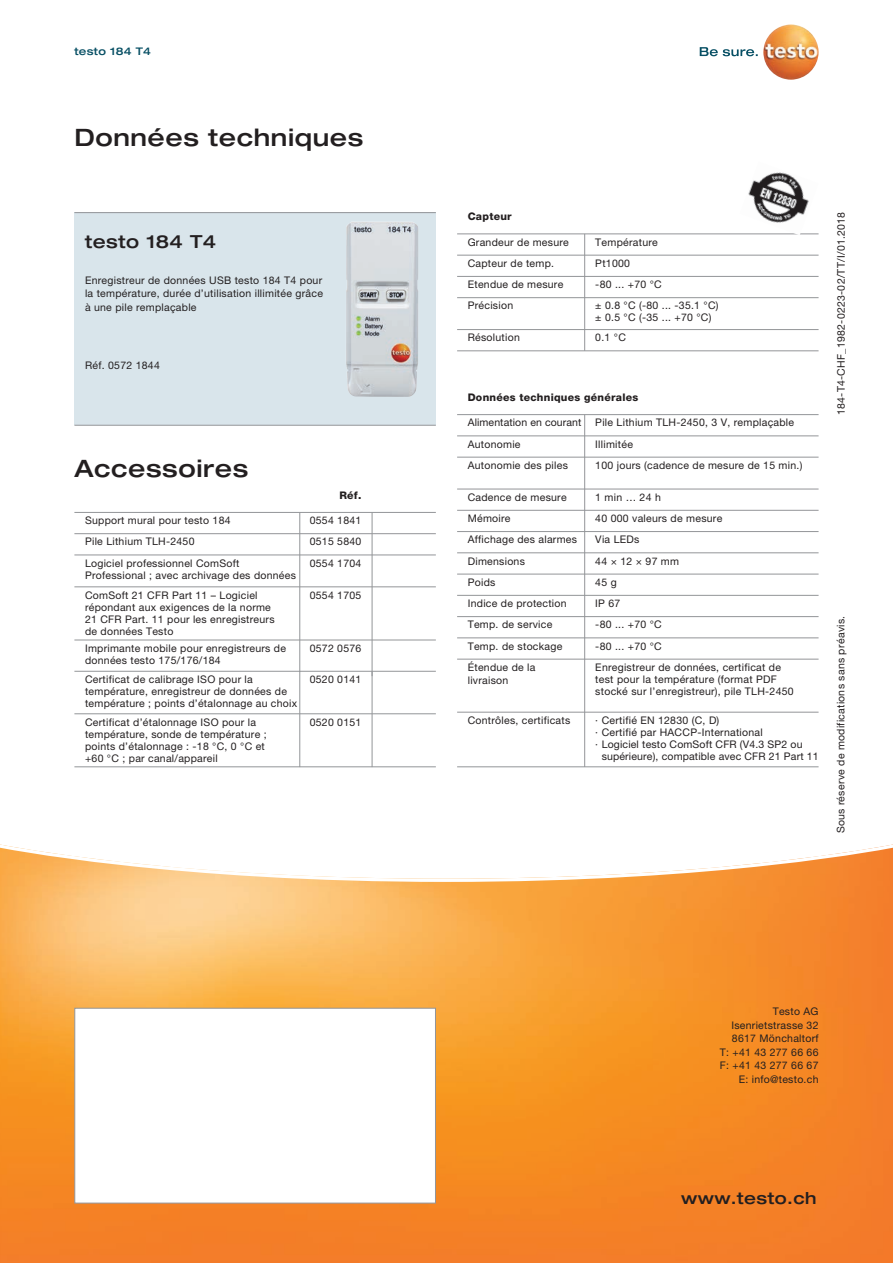
<style>
.page{position:relative;width:893px;height:1263px;background:#fff}
.page>*{position:absolute;margin:0;border:0;box-sizing:border-box;transform-origin:0 0}
.t1{font:500 expanded 24px "Helvetica Neue LTW1 G";letter-spacing:.025em;color:#231f20}
.t2{font:500 expanded 18px "Helvetica Neue LTW1 G";letter-spacing:.025em;color:#231f20}
.t3{font:500 expanded 16.5px "Helvetica Neue LTW1 G";letter-spacing:.025em;color:#231f20}
.t4{font:10.5px/12px "Helvetica Neue LTW1 G";letter-spacing:.025em;color:#231f20}
.t5{font:800 10.5px "Helvetica Neue LTW1 G";letter-spacing:.025em;color:#231f20}
.t6{font:500 expanded 10.5px "Helvetica Neue LTW1 G";letter-spacing:.025em;color:#074f64}
</style>
<div class="page">
<svg style="left:0;top:844px;width:893px;height:419px;background:#f79f47"></svg>
<div style="left:74px;top:213px;width:362px;height:212px;background:#d9e5eb"></div>
<hr style="left:74px;top:212px;width:362px;height:1px;background:#939598">
<hr style="left:74px;top:425px;width:362px;height:1px;background:#939598">
<img style="left:346px;top:222px;width:70px;height:175px">
<svg style="left:700px;top:47px;width:58px;height:9px"></svg>
<img style="left:763px;top:24px;width:56px;height:56px;border-radius:28px">
<div style="left:74px;top:1008px;width:362px;height:195px;background:#fff;border:1px solid #939598"></div>
<hr style="left:457px;top:233px;width:362px;height:1px;background:#939598">
<hr style="left:457px;top:329px;width:362px;height:1px;background:#939598">
<hr style="left:457px;top:350px;width:362px;height:1px;background:#939598">
<hr style="left:457px;top:255px;width:362px;height:1px;background:#939598">
<hr style="left:457px;top:276px;width:362px;height:1px;background:#939598">
<hr style="left:457px;top:297px;width:362px;height:1px;background:#939598">
<hr style="left:584px;top:234px;width:1px;height:117px;background:#939598">
<hr style="left:457px;top:414px;width:362px;height:1px;background:#939598">
<hr style="left:457px;top:435px;width:362px;height:1px;background:#939598">
<hr style="left:457px;top:457px;width:362px;height:1px;background:#939598">
<hr style="left:457px;top:489px;width:362px;height:1px;background:#939598">
<hr style="left:457px;top:510px;width:362px;height:1px;background:#939598">
<hr style="left:457px;top:531px;width:362px;height:1px;background:#939598">
<hr style="left:457px;top:552px;width:362px;height:1px;background:#939598">
<hr style="left:457px;top:574px;width:362px;height:1px;background:#939598">
<hr style="left:457px;top:595px;width:362px;height:1px;background:#939598">
<hr style="left:457px;top:616px;width:362px;height:1px;background:#939598">
<hr style="left:457px;top:637px;width:362px;height:1px;background:#939598">
<hr style="left:457px;top:659px;width:362px;height:1px;background:#939598">
<hr style="left:457px;top:712px;width:362px;height:1px;background:#939598">
<hr style="left:584px;top:415px;width:1px;height:352px;background:#939598">
<img style="left:740px;top:172px;width:79px;height:63px">
<hr style="left:457px;top:766px;width:362px;height:1px;background:#939598">
<hr style="left:74px;top:512px;width:362px;height:1px;background:#939598">
<hr style="left:74px;top:533px;width:362px;height:1px;background:#939598">
<hr style="left:74px;top:555px;width:362px;height:1px;background:#939598">
<hr style="left:74px;top:586px;width:362px;height:1px;background:#939598">
<hr style="left:74px;top:671px;width:362px;height:1px;background:#939598">
<hr style="left:74px;top:713px;width:362px;height:1px;background:#939598">
<hr style="left:74px;top:766px;width:362px;height:1px;background:#939598">
<svg style="left:299px;top:513px;width:1px;height:42px"></svg>
<hr style="left:299px;top:555px;width:1px;height:32px;background:#939598">
<hr style="left:299px;top:671px;width:1px;height:43px;background:#939598">
<svg style="left:372px;top:513px;width:1px;height:42px"></svg>
<hr style="left:372px;top:555px;width:1px;height:32px;background:#939598">
<hr style="left:299px;top:587px;width:1px;height:53px;background:#939598">
<hr style="left:372px;top:587px;width:1px;height:53px;background:#939598">
<hr style="left:74px;top:640px;width:362px;height:1px;background:#939598">
<hr style="left:299px;top:640px;width:1px;height:32px;background:#939598">
<hr style="left:372px;top:640px;width:1px;height:36px;background:#939598">
<hr style="left:372px;top:671px;width:1px;height:43px;background:#939598">
<hr style="left:299px;top:714px;width:1px;height:53px;background:#939598">
<hr style="left:372px;top:714px;width:1px;height:53px;background:#939598">
<p class="t6" style="left:74px;top:44px;width:78px">testo 184 T4</p>
<h1 class="t1" style="left:74px;top:122px;width:290px">Données techniques</h1>
<h2 class="t2" style="left:85px;top:230px;width:133px">testo 184 T4</h2>
<p class="t4" style="left:85px;top:273px;width:239px;line-height:13.5px;text-align:justify">Enregistreur de données USB testo 184 T4 pour la température, durée d’utilisation illimitée grâce à une pile remplaçable</p>
<p class="t4" style="left:85px;top:359px;width:76px">Réf. 0572 1844</p>
<h1 class="t1" style="left:74px;top:453px;width:175px">Accessoires</h1>
<p class="t4" style="left:85px;top:510px;width:156px;line-height:21.3px">Support mural pour testo 184<br>Pile Lithium TLH-2450<br>Logiciel professionnel ComSoft</p>
<p class="t4" style="left:85px;top:565px;width:212px;line-height:20px">Professional ; avec archivage des données<br>ComSoft 21 CFR Part 11 – Logiciel</p>
<p class="t4" style="left:85px;top:601px;width:191px">répondant aux exigences de la norme<br>21 CFR Part. 11 pour les enregistreurs de données Testo</p>
<p class="t5" style="left:339px;top:489px;width:23px">Réf.</p>
<p class="t4" style="left:310px;top:510px;width:53px;line-height:21.3px;text-align:justify">0554 1841<br>0515 5840<br>0554 1704</p>
<p class="t4" style="left:310px;top:589px;width:53px">0554 1705</p>
<p class="t4" style="left:85px;top:642px;width:202px">Imprimante mobile pour enregistreurs de</p>
<p class="t4" style="left:310px;top:642px;width:53px">0572 0576</p>
<p class="t4" style="left:85px;top:654px;width:137px">données testo 175/176/184</p>
<p class="t4" style="left:85px;top:673px;width:214px">Certificat de calibrage ISO pour la température, enregistreur de données de température ; points d’étalonnage au choix</p>
<p class="t4" style="left:85px;top:716px;width:183px">Certificat d’étalonnage ISO pour la température, sonde de température ; points d’étalonnage : -18 °C, 0 °C et +60 °C ; par canal/appareil</p>
<p class="t4" style="left:310px;top:673px;width:53px">0520 0141</p>
<p class="t4" style="left:310px;top:716px;width:53px">0520 0151</p>
<p class="t5" style="left:468px;top:210px;width:45px">Capteur</p>
<p class="t4" style="left:468px;top:236px;width:103px">Grandeur de mesure</p>
<p class="t4" style="left:595px;top:236px;width:64px">Température</p>
<p class="t4" style="left:468px;top:257px;width:88px">Capteur de temp.</p>
<p class="t4" style="left:595px;top:257px;width:36px">Pt1000</p>
<p class="t4" style="left:468px;top:278px;width:97px">Etendue de mesure</p>
<p class="t4" style="left:595px;top:278px;width:68px">-80 ... +70 °C</p>
<p class="t4" style="left:468px;top:300px;width:47px">Précision</p>
<p class="t4" style="left:595px;top:300px;width:125px">± 0.8 °C (-80 ... -35.1 °C) ± 0.5 °C (-35 ... +70 °C)</p>
<p class="t4" style="left:468px;top:331px;width:54px">Résolution</p>
<p class="t4" style="left:595px;top:331px;width:32px">0.1 °C</p>
<p class="t5" style="left:468px;top:391px;width:172px">Données techniques générales</p>
<p class="t4" style="left:468px;top:417px;width:115px">Alimentation en courant</p>
<p class="t4" style="left:595px;top:417px;width:200px">Pile Lithium TLH-2450, 3 V, remplaçable</p>
<p class="t4" style="left:468px;top:438px;width:54px">Autonomie</p>
<p class="t4" style="left:595px;top:438px;width:39px">Illimitée</p>
<p class="t4" style="left:468px;top:459px;width:102px">Autonomie des piles</p>
<p class="t4" style="left:595px;top:459px;width:209px">100 jours (cadence de mesure de 15 min.)</p>
<p class="t4" style="left:468px;top:491px;width:100px">Cadence de mesure</p>
<p class="t4" style="left:595px;top:491px;width:67px">1 min … 24 h</p>
<p class="t4" style="left:468px;top:512px;width:44px">Mémoire</p>
<p class="t4" style="left:595px;top:512px;width:129px">40 000 valeurs de mesure</p>
<p class="t4" style="left:468px;top:533px;width:111px">Affichage des alarmes</p>
<p class="t4" style="left:595px;top:533px;width:46px">Via LEDs</p>
<p class="t4" style="left:468px;top:555px;width:59px">Dimensions</p>
<p class="t4" style="left:595px;top:555px;width:85px">44 × 12 × 97 mm</p>
<p class="t4" style="left:468px;top:576px;width:29px">Poids</p>
<p class="t4" style="left:595px;top:576px;width:23px">45 g</p>
<p class="t4" style="left:468px;top:597px;width:100px">Indice de protection</p>
<p class="t4" style="left:595px;top:597px;width:27px">IP 67</p>
<p class="t4" style="left:468px;top:618px;width:86px">Temp. de service</p>
<p class="t4" style="left:595px;top:618px;width:68px">-80 ... +70 °C</p>
<p class="t4" style="left:468px;top:640px;width:96px">Temp. de stockage</p>
<p class="t4" style="left:595px;top:640px;width:68px">-80 ... +70 °C</p>
<p class="t4" style="left:468px;top:660px;width:69px;line-height:13.5px">Étendue de la livraison</p>
<p class="t4" style="left:595px;top:661px;width:200px">Enregistreur de données, certificat de test pour la température (format PDF stocké sur l’enregistreur), pile TLH-2450</p>
<p class="t4" style="left:468px;top:714px;width:104px">Contrôles, certificats</p>
<p class="t4" style="left:595px;top:714px;width:126px">· Certifié EN 12830 (C, D)</p>
<p class="t4" style="left:595px;top:726px;width:169px">· Certifié par HACCP-International</p>
<p class="t4" style="left:595px;top:738px;width:209px">· Logiciel testo ComSoft CFR (V4.3 SP2 ou</p>
<p class="t4" style="left:602px;top:750px;width:219px">supérieure), compatible avec CFR 21 Part 11</p>
<p class="t4" style="left:835px;top:415px;width:204px;rotate:-90deg">184-T4-CHF_1982-0223-02/TT/I/01.2018</p>
<p class="t4" style="left:835px;top:833px;width:219px;rotate:-90deg">Sous réserve de modifications sans préavis.</p>
<p class="t4" style="left:720px;top:1005px;width:100px;line-height:13.5px;text-align:right">Testo AG<br>Isenrietstrasse 32<br>8617 Mönchaltorf<br>T: +41 43 277 66 66<br>F: +41 43 277 66 67<br>E: info@testo.ch</p>
<h3 class="t3" style="left:681px;top:1187px;width:137px">www.testo.ch</h3>
</div>
